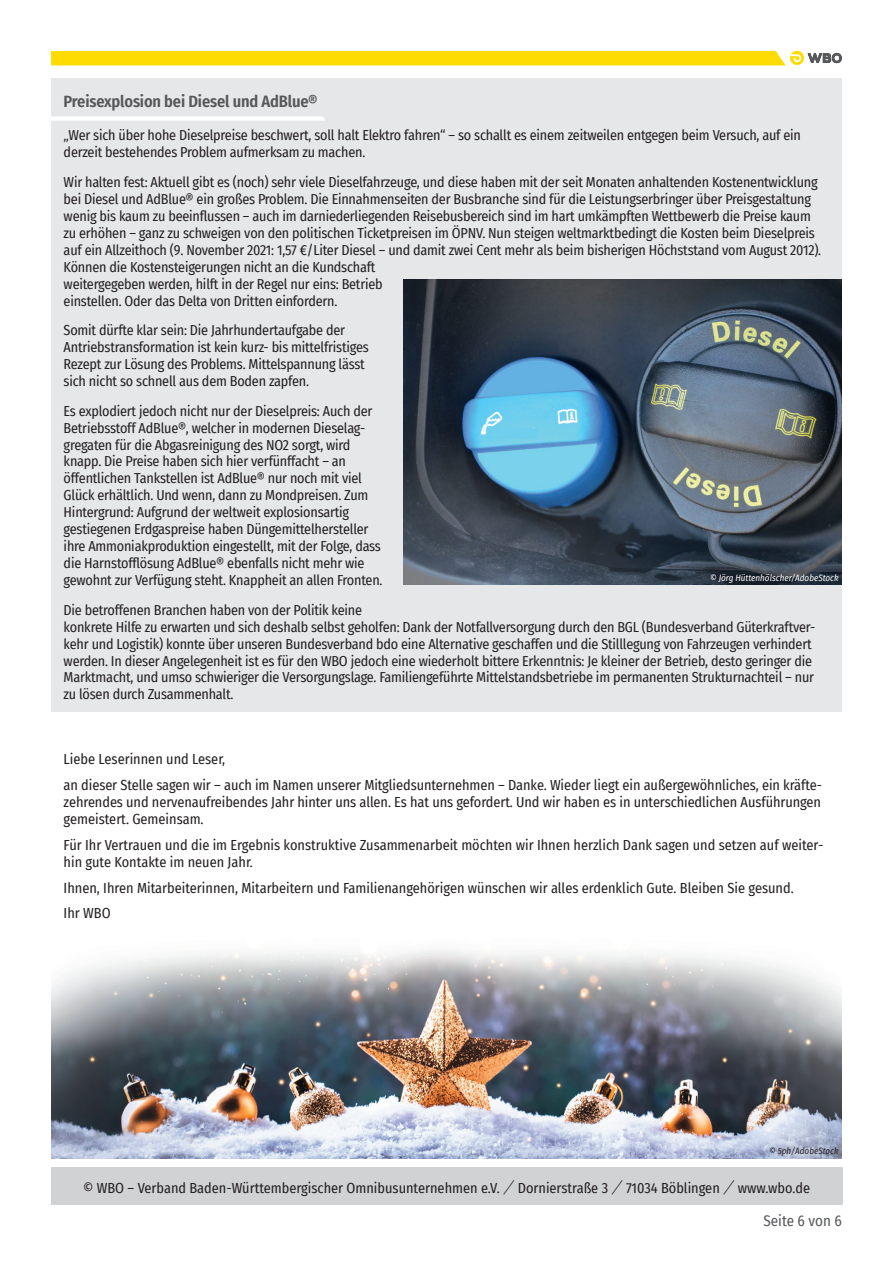
<style>
.page{position:relative;width:893px;height:1263px;background:#fff}
.page>*{position:absolute;margin:0;border:0;box-sizing:border-box;transform-origin:0 0}
.t1{font:600 16.35px "Fira Sans Condensed";letter-spacing:-.01em;color:#57585a}
.t2{font:15px "Fira Sans Condensed";color:#57585a}
.t3{font:14.25px/25.7px "Fira Sans Condensed";color:#231f20}
.t4{font:14.1px/17px "Fira Sans Condensed";letter-spacing:-.015em;color:#231f20}
.t5{font:italic 9px "Fira Sans Condensed";color:#fff}
.t6{font:italic 9px "Fira Sans Condensed";color:#231f20}
</style>
<div class="page">
<img style="left:51px;top:950px;width:791px;height:208px">
<svg style="left:51px;top:51px;width:791px;height:14px;background:#fbda0e"></svg>
<div style="left:51px;top:1167px;width:791px;height:38px;background:#d1d2d4"></div>
<svg style="left:503px;top:1180px;width:12px;height:15px"></svg>
<svg style="left:611px;top:1180px;width:12px;height:15px"></svg>
<svg style="left:723px;top:1180px;width:12px;height:15px"></svg>
<div style="left:51px;top:79px;width:791px;height:633px;background:#e6e7e9"></div>
<svg style="left:51px;top:116px;width:274px;height:5px"></svg>
<img style="left:404px;top:280px;width:438px;height:305px">
<p class="t1" style="left:64px;top:88px;width:255px">Preisexplosion bei Diesel und AdBlue®</p>
<p class="t4" style="left:64px;top:127px;width:739px">„Wer sich über hohe Dieselpreise beschwert, soll halt Elektro fahren“ – so schallt es einem zeitweilen entgegen beim Versuch, auf ein derzeit bestehendes Problem aufmerksam zu machen.</p>
<p class="t4" style="left:64px;top:173px;width:759px">Wir halten fest: Aktuell gibt es (noch) sehr viele Dieselfahrzeuge, und diese haben mit der seit Monaten anhaltenden Kostenentwicklung bei Diesel und AdBlue® ein großes Problem. Die Einnahmenseiten der Busbranche sind für die Leistungserbringer über Preisgestaltung wenig bis kaum zu beeinflussen – auch im darniederliegenden Reisebusbereich sind im hart umkämpften Wettbewerb die Preise kaum zu erhöhen – ganz zu schweigen von den politischen Ticketpreisen im ÖPNV. Nun steigen weltmarktbedingt die Kosten beim Dieselpreis auf ein Allzeithoch (9. November 2021: 1,57 €/Liter Diesel – und damit zwei Cent mehr als beim bisherigen Höchststand vom August 2012).<br>Können die Kostensteigerungen nicht an die Kundschaft<br>weitergegeben werden, hilft in der Regel nur eins: Betrieb<br>einstellen. Oder das Delta von Dritten einfordern.</p>
<p class="t4" style="left:64px;top:321px;width:307px">Somit dürfte klar sein: Die Jahrhundertaufgabe der Antriebstransformation ist kein kurz- bis mittelfristiges Rezept zur Lösung des Problems. Mittelspannung lässt sich nicht so schnell aus dem Boden zapfen.</p>
<p class="t4" style="left:64px;top:402px;width:320px">Es explodiert jedoch nicht nur der Dieselpreis: Auch der Betriebsstoff AdBlue®, welcher in modernen Dieselag&shy;gregaten für die Abgasreinigung des NO2 sorgt, wird knapp. Die Preise haben sich hier verfünffacht – an öffentlichen Tankstellen ist AdBlue® nur noch mit viel Glück erhältlich. Und wenn, dann zu Mondpreisen. Zum Hintergrund: Aufgrund der weltweit explosionsartig gestiegenen Erdgaspreise haben Düngemittelhersteller ihre Ammoniakproduktion eingestellt, mit der Folge, dass die Harnstofflösung AdBlue® ebenfalls nicht mehr wie gewohnt zur Verfügung steht. Knappheit an allen Fronten.</p>
<p class="t4" style="left:64px;top:601px;width:753px">Die betroffenen Branchen haben von der Politik keine<br>konkrete Hilfe zu erwarten und sich deshalb selbst geholfen: Dank der Notfallversorgung durch den BGL (Bundesverband Güterkraftver&shy;kehr und Logistik) konnte über unseren Bundesverband bdo eine Alternative geschaffen und die Stilllegung von Fahrzeugen verhindert werden. In dieser Angelegenheit ist es für den WBO jedoch eine wiederholt bittere Erkenntnis: Je kleiner der Betrieb, desto geringer die Marktmacht, und umso schwieriger die Versorgungslage. Familiengeführte Mittelstandsbetriebe im permanenten Strukturnachteil – nur zu lösen durch Zusammenhalt.</p>
<p class="t5" style="left:710px;top:571px;width:130px">© Jörg Hüttenhölscher/AdobeStock</p>
<p class="t3" style="left:64px;top:746px;width:760px">Liebe Leserinnen und Leser,<br>an dieser Stelle sagen wir – auch im Namen unserer Mitgliedsunternehmen – Danke. Wieder liegt ein außergewöhnliches, ein kräfte-</p>
<p class="t3" style="left:64px;top:793px;width:759px;line-height:17.1px">zehrendes und nervenaufreibendes Jahr hinter uns allen. Es hat uns gefordert. Und wir haben es in unterschiedlichen Ausführungen gemeistert. Gemeinsam.</p>
<p class="t3" style="left:64px;top:836px;width:761px;line-height:17.1px">Für Ihr Vertrauen und die im Ergebnis konstruktive Zusammenarbeit möchten wir Ihnen herzlich Dank sagen und setzen auf weiter&shy;hin gute Kontakte im neuen Jahr.</p>
<p class="t3" style="left:64px;top:874px;width:732px">Ihnen, Ihren Mitarbeiterinnen, Mitarbeitern und Familienangehörigen wünschen wir alles erdenklich Gute. Bleiben Sie gesund.<br>Ihr WBO</p>
<p class="t6" style="left:769px;top:1144px;width:71px">© 5ph/AdobeStock</p>
<p class="t3" style="left:83px;top:1174px;width:418px">© WBO – Verband Baden-Württembergischer Omnibusunternehmen e.V.</p>
<p class="t3" style="left:518px;top:1174px;width:92px">Dornierstraße 3</p>
<p class="t3" style="left:626px;top:1174px;width:95px">71034 Böblingen</p>
<p class="t3" style="left:738px;top:1174px;width:74px">www.wbo.de</p>
<p class="t2" style="left:763px;top:1209px;width:80px">Seite 6 von 6</p>
</div>
